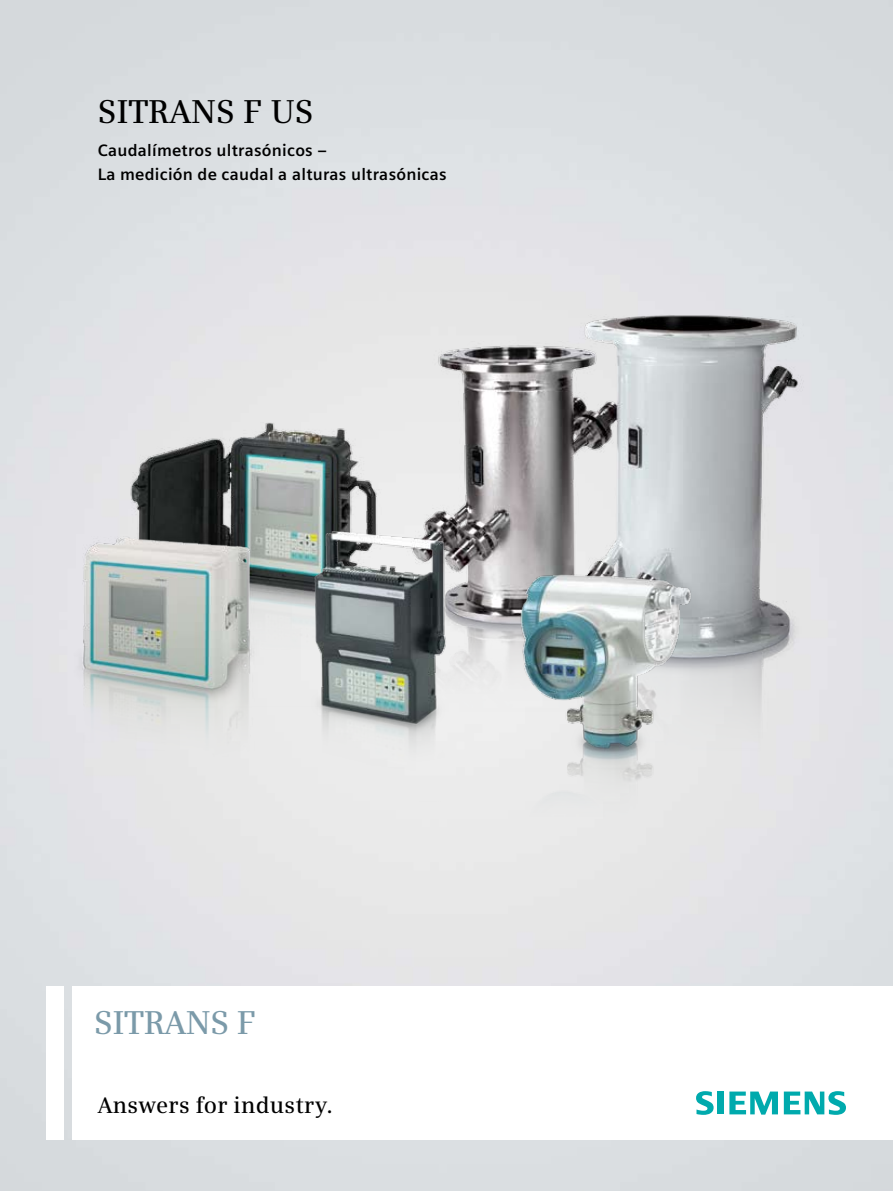
<style>
.page{position:relative;width:893px;height:1191px;background:#fff}
.page>*{position:absolute;margin:0;border:0;box-sizing:border-box;transform-origin:0 0}
.t1{font:600 33px "Siemens Serif OT";letter-spacing:.005em;color:#000}
.t2{font:600 33px "Siemens Serif OT";letter-spacing:-.005em;color:#7b9aa9}
.t3{font:600 22.5px "Siemens Serif OT";letter-spacing:.01em;color:#000}
.t4{font:700 16.5px/24px "Siemens Sans OT";letter-spacing:.015em;color:#000}
</style>
<div class="page">
<img style="left:389px;top:289px;width:438px;height:493px">
<img style="left:516px;top:570px;width:179px;height:267px">
<img style="left:114px;top:422px;width:284px;height:285px">
<img style="left:290px;top:520px;width:175px;height:281px">
<img style="left:57px;top:510px;width:218px;height:272px">
<svg style="left:696px;top:1091px;width:18px;height:23px"></svg>
<div style="left:717px;top:1091px;width:7px;height:23px;background:#00aaad"></div>
<svg style="left:729px;top:1091px;width:49px;height:23px"></svg>
<svg style="left:784px;top:1091px;width:62px;height:23px"></svg>
<h1 class="t1" style="left:98px;top:92px;width:217px">SITRANS F US</h1>
<p class="t4" style="left:98px;top:138px;width:350px">Caudalímetros ultrasónicos –<br>La medición de caudal a alturas ultrasónicas</p>
<h1 class="t2" style="left:94px;top:1003px;width:163px">SITRANS F</h1>
<h2 class="t3" style="left:98px;top:1092px;width:236px">Answers for industry.</h2>
</div>
